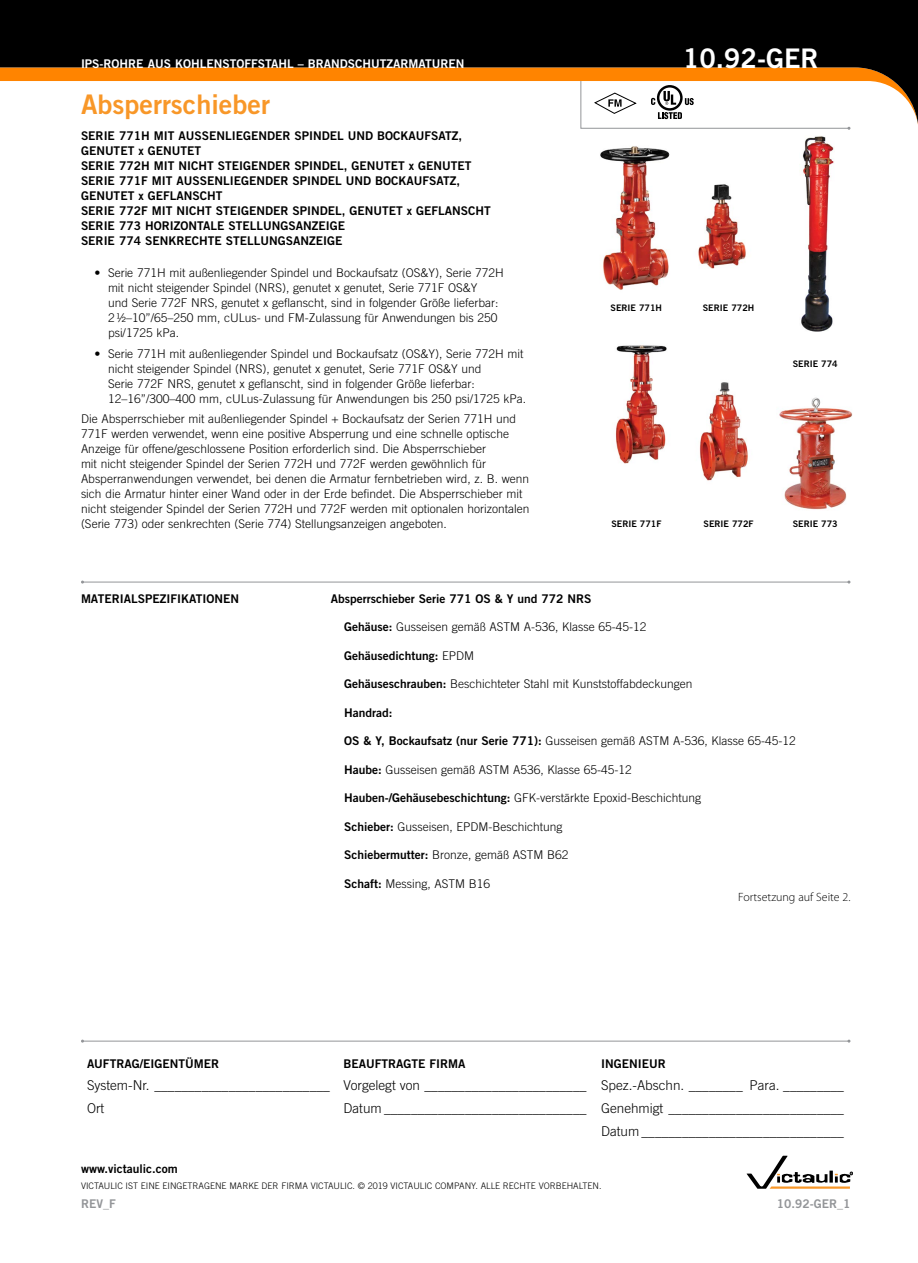
<style>
.page{position:relative;width:918px;height:1263px;background:#fff}
.page>*{position:absolute;margin:0;border:0;box-sizing:border-box;transform-origin:0 0}
.t1{font:27px "Trade Gothic LT Std Bd 2";color:#f89728}
.t2{font:27px "Trade Gothic LT Std Bd 2";color:#fff}
.t3{font:300 13.5px/22.6px "Trade Gothic LT Std";color:#000}
.t4{font:300 12px/15px "Trade Gothic LT Std";color:#000}
.t5{font:12px/15px "Trade Gothic LT Std Bd 2";color:#000}
.t6{font:12px "Trade Gothic LT Std Bd 2";color:#fff}
.t7{font:300 12px "Myriad Pro";color:#000}
.t8{font:12px "Trade Gothic LT Std Bd 2";color:#939598}
.t9{font:300 9px "Trade Gothic LT Std";color:#000}
.t10{font:9px "Trade Gothic LT Std Bd 2";color:#000}
.s1{font-family:"Trade Gothic LT Std Bd 2";font-weight:400}
.s2{font-family:"Trade Gothic LT Std";font-weight:300}
</style>
<div class="page">
<img style="left:600px;top:146px;width:70px;height:144px">
<img style="left:698px;top:184px;width:48px;height:85px">
<img style="left:801px;top:136px;width:33px;height:196px">
<img style="left:615px;top:345px;width:52px;height:119px">
<img style="left:699px;top:382px;width:49px;height:99px">
<img style="left:779px;top:397px;width:74px;height:113px">
<hr style="left:82px;top:582px;width:767px;height:1px;background:#939598">
<svg style="left:0;top:0;width:918px;height:129px;fill:#000"></svg>
<hr style="left:82px;top:1041px;width:767px;height:1px;background:#939598">
<svg style="left:580px;top:80px;width:270px;height:50px"></svg>
<svg style="left:747px;top:1156px;width:106px;height:33px"></svg>
<p class="t6" style="left:81px;top:56px;width:385px">IPS-ROHRE AUS KOHLENSTOFFSTAHL – BRANDSCHUTZARMATUREN</p>
<h1 class="t2" style="left:683px;top:41px;width:137px">10.92-GER</h1>
<h1 class="t1" style="left:81px;top:88px;width:190px">Absperrschieber</h1>
<p class="t5" style="left:81px;top:128px;width:411px">SERIE 771H MIT AUSSENLIEGENDER SPINDEL UND BOCKAUFSATZ, GENUTET x GENUTET<br>SERIE 772H MIT NICHT STEIGENDER SPINDEL, GENUTET x GENUTET SERIE 771F MIT AUSSENLIEGENDER SPINDEL UND BOCKAUFSATZ, GENUTET x GEFLANSCHT<br>SERIE 772F MIT NICHT STEIGENDER SPINDEL, GENUTET x GEFLANSCHT SERIE 773 HORIZONTALE STELLUNGSANZEIGE<br>SERIE 774 SENKRECHTE STELLUNGSANZEIGE</p>
<p class="t4" style="left:108px;top:265px;width:397px;text-indent:-14px">• Serie 771H mit außenliegender Spindel und Bockaufsatz (OS&amp;Y), Serie 772H mit nicht steigender Spindel (NRS), genutet x genutet, Serie 771F OS&amp;Y<br>und Serie 772F NRS, genutet x geflanscht, sind in folgender Größe lieferbar:<br>2½–10”/65–250 mm, cULus- und FM-Zulassung für Anwendungen bis 250 psi/1725 kPa.</p>
<p class="t4" style="left:108px;top:346px;width:420px;text-indent:-14px">• Serie 771H mit außenliegender Spindel und Bockaufsatz (OS&amp;Y), Serie 772H mit nicht steigender Spindel (NRS), genutet x genutet, Serie 771F OS&amp;Y und<br>Serie 772F NRS, genutet x geflanscht, sind in folgender Größe lieferbar:<br>12–16”/300–400 mm, cULus-Zulassung für Anwendungen bis 250 psi/1725 kPa.</p>
<p class="t4" style="left:81px;top:411px;width:450px">Die Absperrschieber mit außenliegender Spindel + Bockaufsatz der Serien 771H und 771F werden verwendet, wenn eine positive Absperrung und eine schnelle optische Anzeige für offene/geschlossene Position erforderlich sind. Die Absperrschieber<br>mit nicht steigender Spindel der Serien 772H und 772F werden gewöhnlich für Absperranwendungen verwendet, bei denen die Armatur fernbetrieben wird, z. B. wenn sich die Armatur hinter einer Wand oder in der Erde befindet. Die Absperrschieber mit nicht steigender Spindel der Serien 772H und 772F werden mit optionalen horizontalen (Serie 773) oder senkrechten (Serie 774) Stellungsanzeigen angeboten.</p>
<p class="t10" style="left:611px;top:302px;width:53px">SERIE 771H</p>
<p class="t10" style="left:703px;top:302px;width:53px">SERIE 772H</p>
<p class="t10" style="left:793px;top:358px;width:47px">SERIE 774</p>
<p class="t10" style="left:611px;top:518px;width:52px">SERIE 771F</p>
<p class="t10" style="left:704px;top:518px;width:52px">SERIE 772F</p>
<p class="t10" style="left:793px;top:518px;width:47px">SERIE 773</p>
<p class="t5" style="left:81px;top:591px;width:160px">MATERIALSPEZIFIKATIONEN</p>
<p class="t5" style="left:331px;top:591px;width:262px">Absperrschieber Serie 771 OS &amp; Y und 772 NRS</p>
<p class="t4" style="left:344px;top:619px;width:304px"><span class="s1">Gehäuse:</span> Gusseisen gemäß ASTM A-536, Klasse 65-45-12</p>
<p class="t5" style="left:344px;top:648px;width:132px">Gehäusedichtung: <span class="s2">EPDM</span></p>
<p class="t4" style="left:344px;top:676px;width:350px"><span class="s1">Gehäuseschrauben:</span> Beschichteter Stahl mit Kunststoffabdeckungen</p>
<p class="t5" style="left:344px;top:705px;width:50px">Handrad:</p>
<p class="t4" style="left:344px;top:733px;width:453px"><span class="s1">OS &amp; Y, Bockaufsatz (nur Serie 771):</span> Gusseisen gemäß ASTM A-536, Klasse 65-45-12</p>
<p class="t4" style="left:344px;top:762px;width:289px"><span class="s1">Haube:</span> Gusseisen gemäß ASTM A536, Klasse 65-45-12</p>
<p class="t4" style="left:344px;top:790px;width:359px"><span class="s1">Hauben-/Gehäusebeschichtung:</span> GFK-verstärkte Epoxid-Beschichtung</p>
<p class="t4" style="left:344px;top:819px;width:220px"><span class="s1">Schieber:</span> Gusseisen, EPDM-Beschichtung</p>
<p class="t4" style="left:344px;top:847px;width:226px"><span class="s1">Schiebermutter:</span> Bronze, gemäß ASTM B62</p>
<p class="t4" style="left:344px;top:876px;width:148px"><span class="s1">Schaft:</span> Messing, ASTM B16</p>
<p class="t7" style="left:738px;top:891px;width:114px">Fortsetzung auf Seite 2.</p>
<p class="t5" style="left:87px;top:1056px;width:134px">AUFTRAG/EIGENTÜMER</p>
<p class="t5" style="left:344px;top:1056px;width:124px">BEAUFTRAGTE FIRMA</p>
<p class="t5" style="left:601px;top:1056px;width:66px">INGENIEUR</p>
<p class="t3" style="left:87px;top:1074px;width:759px">System-Nr. __________________________ Vorgelegt von ________________________ Spez.-Abschn. ________ Para. _________<br>Ort</p>
<p class="t3" style="left:344px;top:1097px;width:502px;text-align:right">Datum ______________________________ Genehmigt __________________________<br>Datum ______________________________</p>
<p class="t5" style="left:81px;top:1161px;width:98px">www.victaulic.com</p>
<p class="t9" style="left:81px;top:1181px;width:522px">VICTAULIC IST EINE EINGETRAGENE MARKE DER FIRMA VICTAULIC. © 2019 VICTAULIC COMPANY. ALLE RECHTE VORBEHALTEN.</p>
<p class="t8" style="left:81px;top:1197px;width:36px">REV_F</p>
<p class="t8" style="left:777px;top:1197px;width:75px">10.92-GER_1</p>
</div>
